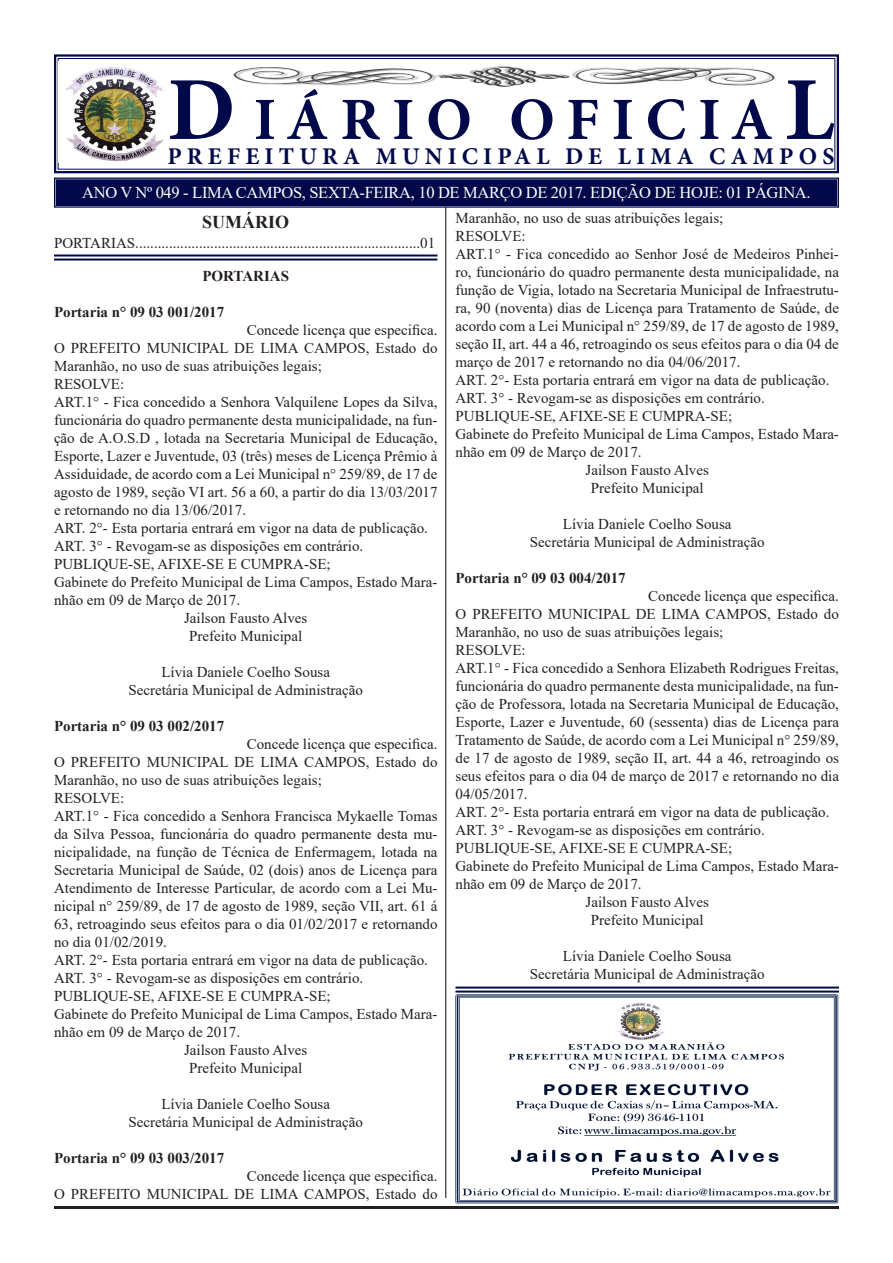
<style>
.page{position:relative;width:893px;height:1263px;background:#fff}
.page>*{position:absolute;margin:0;border:0;box-sizing:border-box;transform-origin:0 0}
.t1{font:700 60px "Minion Pro";letter-spacing:.19em;color:#01094a}
.t2{font:700 24px "Minion Pro";letter-spacing:.215em;color:#01094a}
.t3{font:700 18px "Times New Roman";color:#231f20}
.t4{font:16.5px "Times New Roman";letter-spacing:-.02em;color:#fff}
.t5{font:15px/18px "Times New Roman";color:#231f20}
.t6{font:700 15px "Times New Roman";color:#231f20}
.s1{font-size:90px}
</style>
<div class="page">
<svg style="left:54px;top:54px;width:785px;height:120px"></svg>
<div style="left:58px;top:58px;width:777px;height:112px;border:1px solid #01094a"></div>
<svg style="left:54px;top:177px;width:785px;height:31px;background:#111855"></svg>
<div style="left:56px;top:179px;width:781px;height:27px;border:1px solid #01094a"></div>
<div style="left:57px;top:181px;width:779px;height:23px;border:1px solid #01094a"></div>
<hr style="left:54px;top:1206px;width:785px;height:3px;background:#231f20">
<hr style="left:54px;top:254px;width:383px;height:2px;background:#01094a">
<hr style="left:54px;top:258px;width:383px;height:2px;background:#01094a">
<hr style="left:445px;top:207px;width:1px;height:991px;background:#231f20">
<img style="left:58px;top:62px;width:111px;height:101px">
<img style="left:230px;top:66px;width:550px;height:21px">
<hr style="left:455px;top:986px;width:384px;height:2px;background:#01094a">
<hr style="left:455px;top:990px;width:384px;height:2px;background:#01094a">
<img style="left:455px;top:995px;width:384px;height:208px">
<p class="t1" style="left:167px;top:77px;width:669px"><span class="s1">D</span>IÁRIO OFICIA<span class="s1">L</span></p>
<p class="t2" style="left:168px;top:140px;width:668px">PREFEITURA MUNICIPAL DE LIMA CAMPOS</p>
<p class="t4" style="left:82px;top:181px;width:730px">ANO V Nº 049 - LIMA CAMPOS, SEXTA-FEIRA, 10 DE MARÇO DE 2017. EDIÇÃO DE HOJE: 01 PÁGINA.</p>
<p class="t3" style="left:202px;top:209px;width:88px">SUMÁRIO</p>
<p class="t5" style="left:54px;top:233px;width:383px">PORTARIAS............................................................................01</p>
<p class="t6" style="left:202px;top:265px;width:88px">PORTARIAS</p>
<p class="t6" style="left:54px;top:301px;width:172px">Portaria n° 09 03 001/2017</p>
<p class="t5" style="left:247px;top:321px;width:192px">Concede licença que especifica.</p>
<p class="t5" style="left:54px;top:339px;width:385px">O PREFEITO MUNICIPAL DE LIMA CAMPOS, Estado do<br>Maranhão, no uso de suas atribuições legais;</p>
<p class="t5" style="left:54px;top:375px;width:72px">RESOLVE:</p>
<p class="t5" style="left:54px;top:393px;width:385px;text-align:justify">ART.1° - Fica concedido a Senhora Valquilene Lopes da Silva, funcionária do quadro permanente desta municipalidade, na fun&shy;ção de A.O.S.D , lotada na Secretaria Municipal de Educação, Esporte, Lazer e Juventude, 03 (três) meses de Licença Prêmio à Assiduidade, de acordo com a Lei Municipal n° 259/89, de 17 de agosto de 1989, seção VI art. 56 a 60, a partir do dia 13/03/2017 e retornando no dia 13/06/2017.</p>
<p class="t5" style="left:54px;top:519px;width:375px">ART. 2°- Esta portaria entrará em vigor na data de publicação.</p>
<p class="t5" style="left:54px;top:537px;width:311px">ART. 3° - Revogam-se as disposições em contrário.</p>
<p class="t5" style="left:54px;top:555px;width:278px">PUBLIQUE-SE, AFIXE-SE E CUMPRA-SE;</p>
<p class="t5" style="left:54px;top:573px;width:385px">Gabinete do Prefeito Municipal de Lima Campos, Estado Mara&shy;nhão em 09 de Março de 2017.</p>
<p class="t5" style="left:184px;top:609px;width:125px">Jailson Fausto Alves</p>
<p class="t5" style="left:189px;top:627px;width:114px">Prefeito Municipal</p>
<p class="t5" style="left:161px;top:663px;width:170px">Lívia Daniele Coelho Sousa</p>
<p class="t5" style="left:128px;top:681px;width:236px">Secretária Municipal de Administração</p>
<p class="t6" style="left:54px;top:715px;width:172px">Portaria n° 09 03 002/2017</p>
<p class="t5" style="left:247px;top:735px;width:192px">Concede licença que especifica.</p>
<p class="t5" style="left:54px;top:753px;width:385px">O PREFEITO MUNICIPAL DE LIMA CAMPOS, Estado do<br>Maranhão, no uso de suas atribuições legais;</p>
<p class="t5" style="left:54px;top:789px;width:72px">RESOLVE:</p>
<p class="t5" style="left:54px;top:807px;width:385px;text-align:justify">ART.1° - Fica concedido a Senhora Francisca Mykaelle Tomas da Silva Pessoa, funcionária do quadro permanente desta mu&shy;nicipalidade, na função de Técnica de Enfermagem, lotada na Secretaria Municipal de Saúde, 02 (dois) anos de Licença para Atendimento de Interesse Particular, de acordo com a Lei Mu&shy;nicipal n° 259/89, de 17 de agosto de 1989, seção VII, art. 61 á 63, retroagindo seus efeitos para o dia 01/02/2017 e retornando no dia 01/02/2019.</p>
<p class="t5" style="left:54px;top:951px;width:375px">ART. 2°- Esta portaria entrará em vigor na data de publicação.</p>
<p class="t5" style="left:54px;top:969px;width:311px">ART. 3° - Revogam-se as disposições em contrário.</p>
<p class="t5" style="left:54px;top:987px;width:278px">PUBLIQUE-SE, AFIXE-SE E CUMPRA-SE;</p>
<p class="t5" style="left:54px;top:1005px;width:385px">Gabinete do Prefeito Municipal de Lima Campos, Estado Mara&shy;nhão em 09 de Março de 2017.</p>
<p class="t5" style="left:184px;top:1041px;width:125px">Jailson Fausto Alves</p>
<p class="t5" style="left:189px;top:1059px;width:114px">Prefeito Municipal</p>
<p class="t5" style="left:161px;top:1095px;width:170px">Lívia Daniele Coelho Sousa</p>
<p class="t5" style="left:128px;top:1113px;width:236px">Secretária Municipal de Administração</p>
<p class="t6" style="left:54px;top:1147px;width:172px">Portaria n° 09 03 003/2017</p>
<p class="t5" style="left:247px;top:1167px;width:192px">Concede licença que especifica.</p>
<p class="t5" style="left:54px;top:1185px;width:385px">O PREFEITO MUNICIPAL DE LIMA CAMPOS, Estado do</p>
<p class="t5" style="left:455px;top:208px;width:269px">Maranhão, no uso de suas atribuições legais;</p>
<p class="t5" style="left:455px;top:226px;width:72px">RESOLVE:</p>
<p class="t5" style="left:455px;top:244px;width:385px;text-align:justify">ART.1° - Fica concedido ao Senhor José de Medeiros Pinhei&shy;ro, funcionário do quadro permanente desta municipalidade, na função de Vigia, lotado na Secretaria Municipal de Infraestrutu&shy;ra, 90 (noventa) dias de Licença para Tratamento de Saúde, de acordo com a Lei Municipal n° 259/89, de 17 de agosto de 1989, seção II, art. 44 a 46, retroagindo os seus efeitos para o dia 04 de março de 2017 e retornando no dia 04/06/2017.</p>
<p class="t5" style="left:455px;top:370px;width:375px">ART. 2°- Esta portaria entrará em vigor na data de publicação.</p>
<p class="t5" style="left:455px;top:388px;width:311px">ART. 3° - Revogam-se as disposições em contrário.</p>
<p class="t5" style="left:455px;top:406px;width:278px">PUBLIQUE-SE, AFIXE-SE E CUMPRA-SE;</p>
<p class="t5" style="left:455px;top:424px;width:385px">Gabinete do Prefeito Municipal de Lima Campos, Estado Mara&shy;nhão em 09 de Março de 2017.</p>
<p class="t5" style="left:586px;top:460px;width:125px">Jailson Fausto Alves</p>
<p class="t5" style="left:591px;top:478px;width:114px">Prefeito Municipal</p>
<p class="t5" style="left:563px;top:514px;width:170px">Lívia Daniele Coelho Sousa</p>
<p class="t5" style="left:530px;top:532px;width:236px">Secretária Municipal de Administração</p>
<p class="t6" style="left:455px;top:567px;width:172px">Portaria n° 09 03 004/2017</p>
<p class="t5" style="left:648px;top:586px;width:192px">Concede licença que especifica.</p>
<p class="t5" style="left:455px;top:604px;width:385px">O PREFEITO MUNICIPAL DE LIMA CAMPOS, Estado do<br>Maranhão, no uso de suas atribuições legais;</p>
<p class="t5" style="left:455px;top:640px;width:72px">RESOLVE:</p>
<p class="t5" style="left:455px;top:658px;width:385px;text-align:justify">ART.1° - Fica concedido a Senhora Elizabeth Rodrigues Freitas, funcionária do quadro permanente desta municipalidade, na fun&shy;ção de Professora, lotada na Secretaria Municipal de Educação, Esporte, Lazer e Juventude, 60 (sessenta) dias de Licença para Tratamento de Saúde, de acordo com a Lei Municipal n° 259/89, de 17 de agosto de 1989, seção II, art. 44 a 46, retroagindo os seus efeitos para o dia 04 de março de 2017 e retornando no dia 04/05/2017.</p>
<p class="t5" style="left:455px;top:802px;width:375px">ART. 2°- Esta portaria entrará em vigor na data de publicação.</p>
<p class="t5" style="left:455px;top:820px;width:311px">ART. 3° - Revogam-se as disposições em contrário.</p>
<p class="t5" style="left:455px;top:838px;width:278px">PUBLIQUE-SE, AFIXE-SE E CUMPRA-SE;</p>
<p class="t5" style="left:455px;top:856px;width:385px">Gabinete do Prefeito Municipal de Lima Campos, Estado Mara&shy;nhão em 09 de Março de 2017.</p>
<p class="t5" style="left:586px;top:892px;width:125px">Jailson Fausto Alves</p>
<p class="t5" style="left:591px;top:910px;width:114px">Prefeito Municipal</p>
<p class="t5" style="left:563px;top:946px;width:170px">Lívia Daniele Coelho Sousa</p>
<p class="t5" style="left:530px;top:964px;width:236px">Secretária Municipal de Administração</p>
</div>
